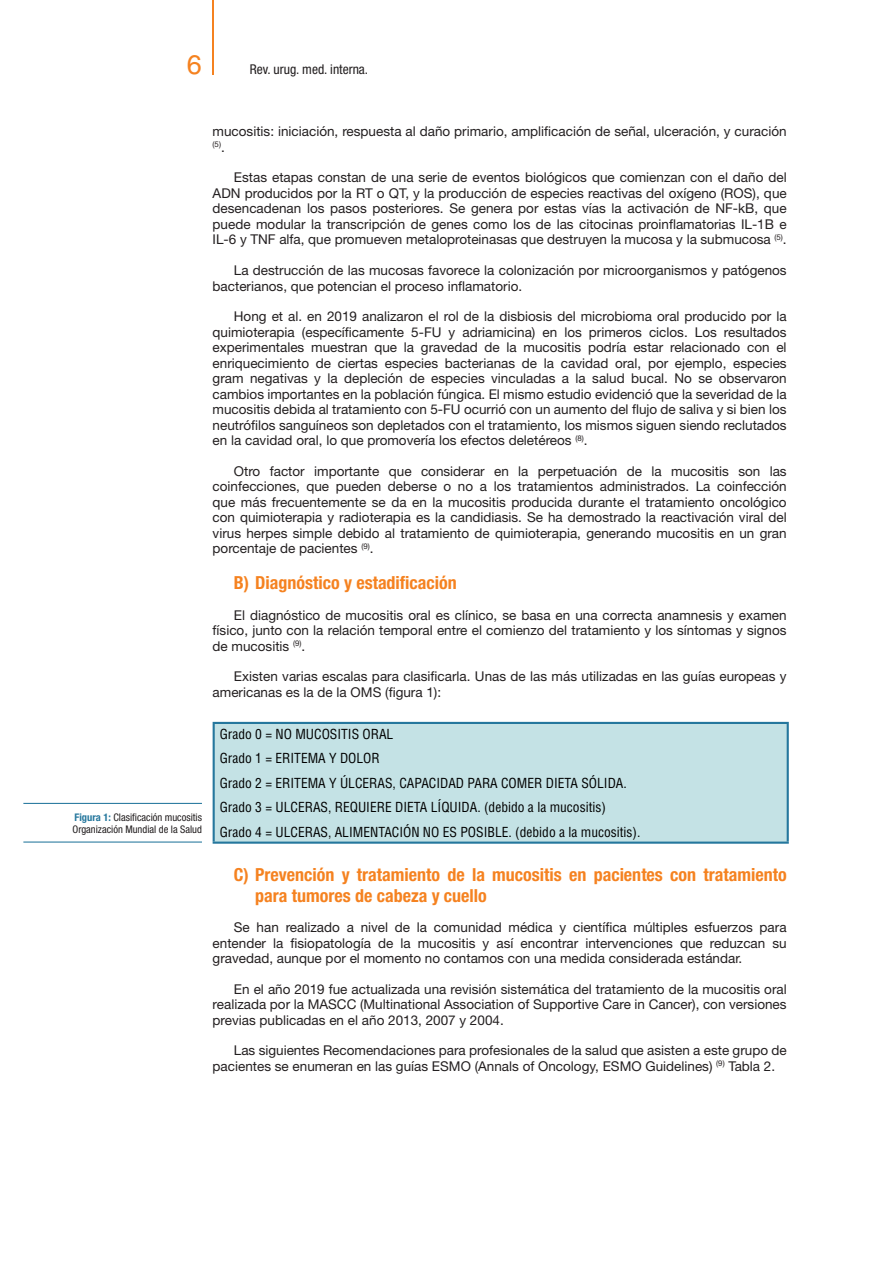
<style>
.page{position:relative;width:893px;height:1263px;background:#fff}
.page>*{position:absolute;margin:0;border:0;box-sizing:border-box;transform-origin:0 0}
.t1{font:27px "Helvetica LT Std";color:#f58220}
.t2{font:700 condensed 18px/20.7px "Helvetica Neue LT Std";color:#f58220}
.t3{font:13.5px/15.5px "Helvetica Neue LT Std";color:#231f20;text-align:justify}
.t4{font:condensed 13.5px "Helvetica LT Std";color:#000}
.t5{font:condensed 13.5px "Helvetica Neue LT Std";color:#231f20}
.Figura{font:condensed 10.5px/12px "Helvetica Neue LT Std";color:#231f20}
.t6{font:7.8px "Helvetica Neue LT Std";color:#231f20}
.s1{font-weight:700;color:#25779d}
.s2{font-size:13.5px}
</style>
<div class="page">
<hr style="left:213px;top:0;width:1px;height:74px;background:#f58220">
<div style="left:214px;top:723px;width:574px;height:120px;background:#c4e2e5"></div>
<hr style="left:213px;top:722px;width:576px;height:2px;background:#25779d">
<hr style="left:213px;top:724px;width:2px;height:117px;background:#25779d">
<hr style="left:787px;top:724px;width:2px;height:117px;background:#25779d">
<hr style="left:213px;top:841px;width:576px;height:3px;background:#25779d">
<hr style="left:23px;top:803px;width:179px;height:1px;background:#25779d">
<hr style="left:23px;top:841px;width:179px;height:1px;background:#25779d">
<h1 class="t1" style="left:187px;top:49px;width:17px">6</h1>
<p class="t5" style="left:250px;top:61px;width:120px">Rev. urug. med. interna.</p>
<p class="Figura" style="left:73px;top:811px;width:131px"><span class="s1">Figura 1:</span> Clasificación mucositis<br>Organización Mundial de la Salud</p>
<p class="t3" style="left:213px;top:124px;width:575px">mucositis: iniciación, respuesta al daño primario, amplificación de señal, ulceración, y curación</p>
<p class="t6" style="left:213px;top:140px;width:14px">(5)<span class="s2">.</span></p>
<p class="t3" style="left:213px;top:170px;width:576px;text-indent:21px">Estas etapas constan de una serie de eventos biológicos que comienzan con el daño del ADN producidos por la RT o QT, y la producción de especies reactivas del oxígeno (ROS), que desencadenan los pasos posteriores. Se genera por estas vías la activación de NF-kB, que puede modular la transcripción de genes como los de las citocinas proinflamatorias IL-1B e IL-6 y TNF alfa, que promueven metaloproteinasas que destruyen la mucosa y la submucosa <sup>(5)</sup>.</p>
<p class="t3" style="left:213px;top:262px;width:576px;text-indent:21px">La destrucción de las mucosas favorece la colonización por microorganismos y patógenos bacterianos, que potencian el proceso inflamatorio.</p>
<p class="t3" style="left:213px;top:308px;width:576px;text-indent:21px">Hong et al. en 2019 analizaron el rol de la disbiosis del microbioma oral producido por la quimioterapia (específicamente 5-FU y adriamicina) en los primeros ciclos. Los resultados experimentales muestran que la gravedad de la mucositis podría estar relacionado con el enriquecimiento de ciertas especies bacterianas de la cavidad oral, por ejemplo, especies gram negativas y la depleción de especies vinculadas a la salud bucal. No se observaron cambios importantes en la población fúngica. El mismo estudio evidenció que la severidad de la mucositis debida al tratamiento con 5-FU ocurrió con un aumento del flujo de saliva y si bien los neutrófilos sanguíneos son depletados con el tratamiento, los mismos siguen siendo reclutados en la cavidad oral, lo que promovería los efectos deletéreos <sup>(8)</sup>.</p>
<p class="t3" style="left:213px;top:463px;width:576px;text-indent:21px">Otro factor importante que considerar en la perpetuación de la mucositis son las coinfecciones, que pueden deberse o no a los tratamientos administrados. La coinfección que más frecuentemente se da en la mucositis producida durante el tratamiento oncológico con quimioterapia y radioterapia es la candidiasis. Se ha demostrado la reactivación viral del virus herpes simple debido al tratamiento de quimioterapia, generando mucositis en un gran porcentaje de pacientes <sup>(9)</sup>.</p>
<p class="t2" style="left:234px;top:572px;width:225px">B) Diagnóstico y estadificación</p>
<p class="t3" style="left:213px;top:607px;width:576px;text-indent:21px">El diagnóstico de mucositis oral es clínico, se basa en una correcta anamnesis y examen físico, junto con la relación temporal entre el comienzo del tratamiento y los síntomas y signos de mucositis <sup>(9)</sup>.</p>
<p class="t3" style="left:213px;top:668px;width:575px;text-indent:21px">Existen varias escalas para clasificarla. Unas de las más utilizadas en las guías europeas y americanas es la de la OMS (figura 1):</p>
<p class="t4" style="left:220px;top:725px;width:175px">Grado 0 = NO MUCOSITIS ORAL</p>
<p class="t4" style="left:220px;top:750px;width:162px">Grado 1 = ERITEMA Y DOLOR</p>
<p class="t4" style="left:220px;top:774px;width:409px">Grado 2 = ERITEMA Y ÚLCERAS, CAPACIDAD PARA COMER DIETA SÓLIDA.</p>
<p class="t4" style="left:220px;top:799px;width:388px">Grado 3 = ULCERAS, REQUIERE DIETA LÍQUIDA. (debido a la mucositis)</p>
<p class="t4" style="left:220px;top:823px;width:422px">Grado 4 = ULCERAS, ALIMENTACIÓN NO ES POSIBLE. (debido a la mucositis).</p>
<p class="t2" style="left:255px;top:864px;width:533px;text-indent:-21px">C) Prevención y tratamiento de la mucositis en pacientes con tratamiento para tumores de cabeza y cuello</p>
<p class="t3" style="left:213px;top:919px;width:576px;text-indent:21px">Se han realizado a nivel de la comunidad médica y científica múltiples esfuerzos para entender la fisiopatología de la mucositis y así encontrar intervenciones que reduzcan su gravedad, aunque por el momento no contamos con una medida considerada estándar.</p>
<p class="t3" style="left:213px;top:981px;width:576px;text-indent:21px">En el año 2019 fue actualizada una revisión sistemática del tratamiento de la mucositis oral realizada por la MASCC (Multinational Association of Supportive Care in Cancer), con versiones previas publicadas en el año 2013, 2007 y 2004.</p>
<p class="t3" style="left:213px;top:1042px;width:576px;text-indent:21px">Las siguientes Recomendaciones para profesionales de la salud que asisten a este grupo de pacientes se enumeran en las guías ESMO (Annals of Oncology, ESMO Guidelines) <sup>(9)</sup> Tabla 2.</p>
</div>
